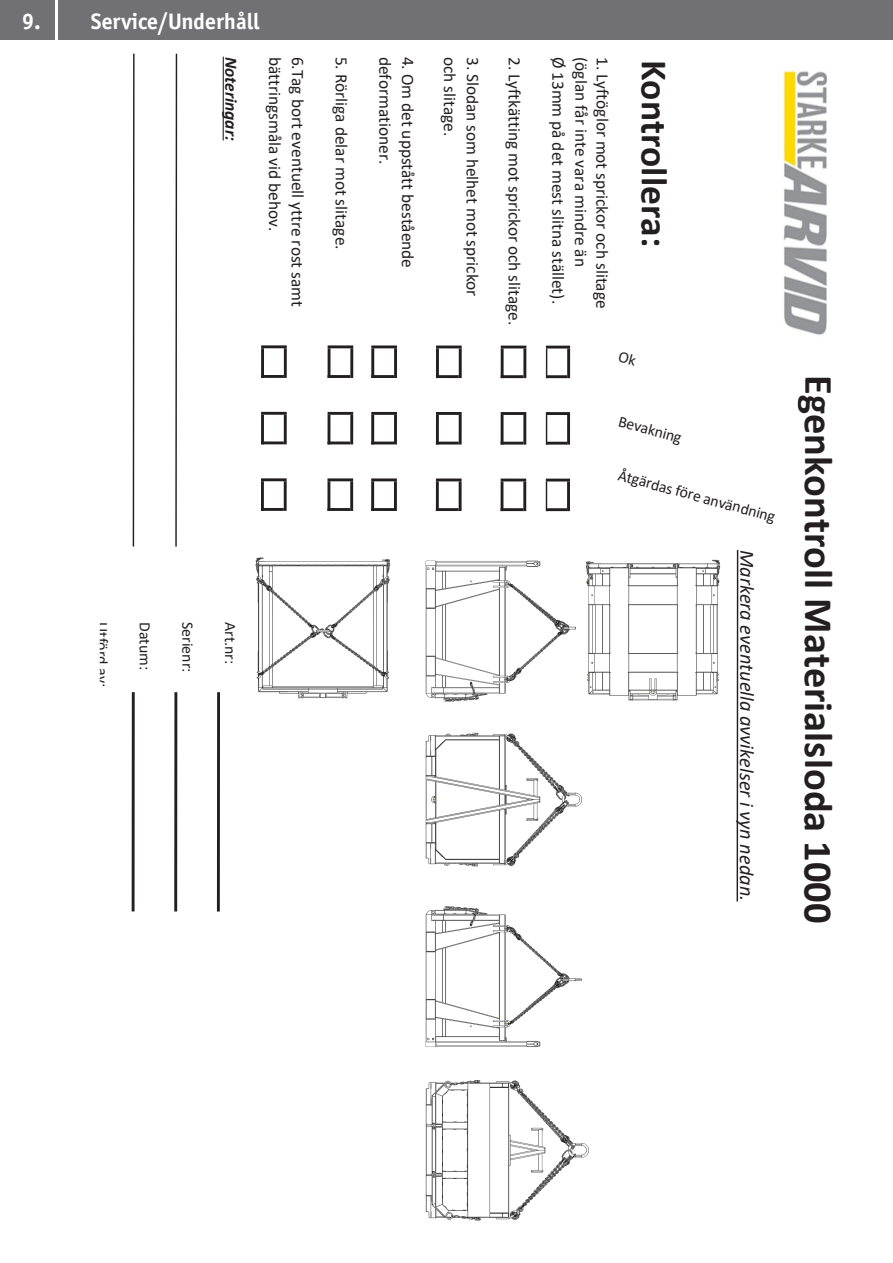
<style>
.page{position:relative;width:893px;height:1263px;background:#fff}
.page>*{position:absolute;margin:0;border:0;box-sizing:border-box;transform-origin:0 0}
.t1{font:700 40.5px "Calibri";color:#231f20}
.t2{font:700 37.65px "Calibri";color:#231f20}
.t3{font:700 22.5px "Officina Sans ITC";color:#fff}
.t4{font:italic 20.25px "Calibri";color:#231f20}
.t5{font:17.4px "Calibri";color:#231f20}
.t6{font:italic 700 17.4px "Calibri";letter-spacing:-.01em;color:#231f20}
.t7{font:15.9px "Calibri";letter-spacing:-.005em;color:#231f20}
</style>
<div class="page">
<div style="left:0;top:0;width:893px;height:40px;background:#717074"></div>
<hr style="left:56px;top:0;width:2px;height:47px;background:#fff">
<hr style="left:737px;top:550px;width:1px;height:351px;background:#231f20">
<hr style="left:567px;top:348px;width:3px;height:30px;background:#231f20">
<hr style="left:567px;top:415px;width:3px;height:30px;background:#231f20">
<hr style="left:544px;top:348px;width:3px;height:30px;background:#231f20">
<hr style="left:544px;top:415px;width:3px;height:30px;background:#231f20">
<hr style="left:544px;top:346px;width:26px;height:2px;background:#231f20">
<hr style="left:544px;top:375px;width:23px;height:3px;background:#231f20">
<hr style="left:544px;top:412px;width:26px;height:3px;background:#231f20">
<hr style="left:544px;top:442px;width:23px;height:3px;background:#231f20">
<hr style="left:544px;top:479px;width:26px;height:2px;background:#231f20">
<hr style="left:544px;top:508px;width:23px;height:3px;background:#231f20">
<hr style="left:567px;top:481px;width:3px;height:30px;background:#231f20">
<hr style="left:544px;top:481px;width:3px;height:30px;background:#231f20">
<svg style="left:525px;top:345px;width:21px;height:167px"></svg>
<svg style="left:131px;top:54px;width:394px;height:858px"></svg>
<hr style="left:223px;top:57px;width:1px;height:83px;background:#231f20">
<hr style="left:523px;top:348px;width:3px;height:30px;background:#231f20">
<hr style="left:523px;top:415px;width:3px;height:30px;background:#231f20">
<hr style="left:501px;top:348px;width:3px;height:30px;background:#231f20">
<hr style="left:501px;top:415px;width:3px;height:30px;background:#231f20">
<hr style="left:501px;top:346px;width:25px;height:2px;background:#231f20">
<hr style="left:501px;top:375px;width:22px;height:3px;background:#231f20">
<hr style="left:459px;top:348px;width:3px;height:30px;background:#231f20">
<hr style="left:501px;top:412px;width:25px;height:3px;background:#231f20">
<hr style="left:501px;top:442px;width:22px;height:3px;background:#231f20">
<hr style="left:459px;top:415px;width:3px;height:29px;background:#231f20">
<hr style="left:501px;top:479px;width:25px;height:2px;background:#231f20">
<hr style="left:501px;top:508px;width:22px;height:3px;background:#231f20">
<hr style="left:436px;top:348px;width:3px;height:30px;background:#231f20">
<hr style="left:436px;top:415px;width:3px;height:29px;background:#231f20">
<hr style="left:436px;top:345px;width:26px;height:3px;background:#231f20">
<hr style="left:436px;top:375px;width:23px;height:3px;background:#231f20">
<hr style="left:394px;top:348px;width:3px;height:30px;background:#231f20">
<hr style="left:436px;top:412px;width:26px;height:3px;background:#231f20">
<hr style="left:436px;top:442px;width:23px;height:2px;background:#231f20">
<hr style="left:394px;top:415px;width:3px;height:29px;background:#231f20">
<hr style="left:436px;top:478px;width:26px;height:3px;background:#231f20">
<hr style="left:436px;top:508px;width:23px;height:3px;background:#231f20">
<hr style="left:371px;top:348px;width:3px;height:30px;background:#231f20">
<hr style="left:371px;top:415px;width:3px;height:29px;background:#231f20">
<hr style="left:371px;top:345px;width:26px;height:3px;background:#231f20">
<hr style="left:371px;top:375px;width:23px;height:3px;background:#231f20">
<hr style="left:350px;top:348px;width:3px;height:30px;background:#231f20">
<hr style="left:371px;top:412px;width:26px;height:3px;background:#231f20">
<hr style="left:371px;top:442px;width:23px;height:2px;background:#231f20">
<hr style="left:350px;top:415px;width:3px;height:29px;background:#231f20">
<hr style="left:371px;top:478px;width:26px;height:3px;background:#231f20">
<hr style="left:371px;top:508px;width:23px;height:3px;background:#231f20">
<hr style="left:328px;top:348px;width:2px;height:30px;background:#231f20">
<hr style="left:328px;top:415px;width:2px;height:29px;background:#231f20">
<hr style="left:328px;top:345px;width:25px;height:3px;background:#231f20">
<hr style="left:328px;top:375px;width:22px;height:3px;background:#231f20">
<hr style="left:284px;top:348px;width:3px;height:30px;background:#231f20">
<hr style="left:328px;top:412px;width:25px;height:3px;background:#231f20">
<hr style="left:328px;top:441px;width:22px;height:3px;background:#231f20">
<hr style="left:284px;top:415px;width:3px;height:29px;background:#231f20">
<hr style="left:327px;top:478px;width:26px;height:3px;background:#231f20">
<hr style="left:327px;top:508px;width:23px;height:3px;background:#231f20">
<hr style="left:261px;top:348px;width:3px;height:30px;background:#231f20">
<hr style="left:261px;top:415px;width:3px;height:29px;background:#231f20">
<hr style="left:175px;top:54px;width:2px;height:492px;background:#231f20">
<hr style="left:133px;top:54px;width:2px;height:492px;background:#231f20">
<hr style="left:261px;top:345px;width:26px;height:3px;background:#231f20">
<hr style="left:261px;top:375px;width:23px;height:3px;background:#231f20">
<hr style="left:261px;top:412px;width:26px;height:3px;background:#231f20">
<hr style="left:261px;top:441px;width:23px;height:3px;background:#231f20">
<hr style="left:261px;top:478px;width:26px;height:3px;background:#231f20">
<hr style="left:261px;top:508px;width:23px;height:3px;background:#231f20">
<hr style="left:523px;top:481px;width:3px;height:30px;background:#231f20">
<hr style="left:501px;top:481px;width:2px;height:30px;background:#231f20">
<hr style="left:459px;top:481px;width:3px;height:30px;background:#231f20">
<hr style="left:436px;top:481px;width:3px;height:30px;background:#231f20">
<hr style="left:394px;top:481px;width:3px;height:30px;background:#231f20">
<hr style="left:371px;top:481px;width:3px;height:30px;background:#231f20">
<hr style="left:350px;top:481px;width:3px;height:30px;background:#231f20">
<hr style="left:327px;top:481px;width:3px;height:30px;background:#231f20">
<hr style="left:284px;top:481px;width:3px;height:30px;background:#231f20">
<hr style="left:261px;top:481px;width:3px;height:30px;background:#231f20">
<hr style="left:217px;top:692px;width:3px;height:219px;background:#231f20">
<hr style="left:174px;top:692px;width:3px;height:219px;background:#231f20">
<hr style="left:132px;top:692px;width:3px;height:219px;background:#231f20">
<img style="left:783px;top:69px;width:44px;height:266px">
<img style="left:424px;top:719px;width:158px;height:164px">
<img style="left:424px;top:547px;width:152px;height:164px">
<img style="left:424px;top:889px;width:158px;height:158px">
<img style="left:255px;top:547px;width:143px;height:167px">
<img style="left:585px;top:559px;width:136px;height:142px">
<img style="left:425px;top:1080px;width:164px;height:141px">
<p class="t3" style="left:22px;top:7px;width:20px">9.</p>
<p class="t3" style="left:91px;top:7px;width:170px">Service/Underhåll</p>
<p class="t6" style="left:244px;top:57px;width:85px;rotate:90deg">Noteringar:</p>
<p class="t5" style="left:287px;top:57px;width:176px;rotate:90deg">bättringsmåla vid behov.</p>
<p class="t5" style="left:310px;top:57px;width:252px;rotate:90deg">6.Tag bort eventuell yttre rost samt</p>
<p class="t5" style="left:354px;top:57px;width:194px;rotate:90deg">5. Rörliga delar mot slitage.</p>
<p class="t5" style="left:397px;top:57px;width:109px;rotate:90deg">deformationer.</p>
<p class="t5" style="left:420px;top:57px;width:213px;rotate:90deg">4. Om det uppstått bestående</p>
<p class="t5" style="left:462px;top:57px;width:81px;rotate:90deg">och slitage.</p>
<p class="t5" style="left:485px;top:57px;width:241px;rotate:90deg">3. Slodan som helhet mot sprickor</p>
<p class="t5" style="left:527px;top:57px;width:270px;rotate:90deg">2. Lyftkätting mot sprickor och slitage.</p>
<p class="t5" style="left:570px;top:57px;width:249px;rotate:90deg">Ø 13mm på det mest slitna stället).</p>
<p class="t5" style="left:593px;top:57px;width:211px;rotate:90deg">(öglan får inte vara mindre än</p>
<p class="t5" style="left:614px;top:57px;width:253px;rotate:90deg">1. Lyftöglor mot sprickor och slitage</p>
<p class="t2" style="left:681px;top:60px;width:189px;rotate:90deg">Kontrollera:</p>
<p class="t7" style="left:113px;top:622px;width:66px;rotate:90deg">Utförd av:</p>
<p class="t7" style="left:156px;top:622px;width:49px;rotate:90deg">Datum:</p>
<p class="t7" style="left:199px;top:622px;width:52px;rotate:90deg">Serienr:</p>
<p class="t7" style="left:241px;top:622px;width:43px;rotate:90deg">Art.nr:</p>
<p class="t7" style="left:622px;top:410px;width:66px;rotate:15deg">Bevakning</p>
<p class="t7" style="left:621px;top:464px;width:163px;rotate:15deg">Åtgärdas före användning</p>
<p class="t4" style="left:761px;top:550px;width:353px;rotate:90deg">Markera eventuella avvikelser i vyn nedan.</p>
<p class="t1" style="left:847px;top:375px;width:550px;rotate:90deg">Egenkontroll Materialsloda 1000</p>
</div>
